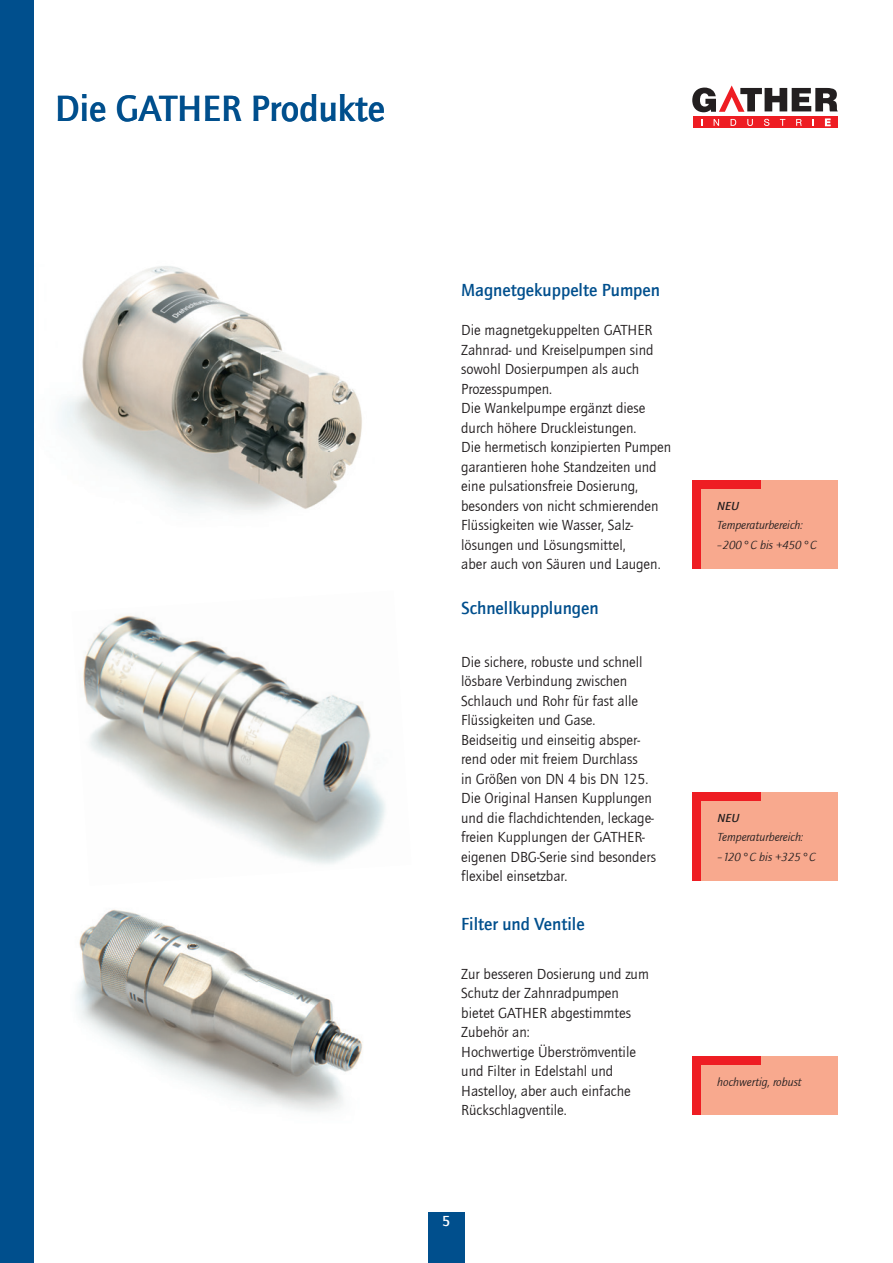
<style>
.page{position:relative;width:893px;height:1263px;background:#fff}
.page>*{position:absolute;margin:0;border:0;box-sizing:border-box;transform-origin:0 0}
.t1{font:500 37.5px "Quay Sans ITC Com";color:#004f8d}
.t2{font:500 18px "Quay Sans ITC Com";color:#004f8d}
.t3{font:15px/19.5px "Quay Sans ITC Com";color:#231f20}
.t4{font:500 15px "Quay Sans ITC Com";color:#fff}
.t5{font:italic 12px/19.5px "Quay Sans ITC Com";color:#231f20}
.t6{font:italic 500 12px "Quay Sans ITC Com";color:#231f20}
</style>
<div class="page">
<img style="left:61px;top:266px;width:301px;height:246px">
<img style="left:76px;top:909px;width:287px;height:203px">
<img style="left:83px;top:615px;width:303px;height:249px">
<div style="left:428px;top:1213px;width:37px;height:50px;background:#004f8d"></div>
<div style="left:0;top:0;width:34px;height:1263px;background:#004f8d"></div>
<div style="left:692px;top:480px;width:146px;height:89px;background:#f8a98e"></div>
<div style="left:692px;top:480px;width:69px;height:9px;background:#ee1d23"></div>
<div style="left:692px;top:480px;width:9px;height:89px;background:#ee1d23"></div>
<div style="left:692px;top:792px;width:146px;height:89px;background:#f8a98e"></div>
<div style="left:692px;top:792px;width:69px;height:9px;background:#ee1d23"></div>
<div style="left:692px;top:792px;width:9px;height:89px;background:#ee1d23"></div>
<div style="left:692px;top:1056px;width:146px;height:59px;background:#f8a98e"></div>
<div style="left:692px;top:1056px;width:69px;height:9px;background:#ee1d23"></div>
<div style="left:692px;top:1056px;width:9px;height:59px;background:#ee1d23"></div>
<div style="left:693px;top:116px;width:144px;height:12px;background:#ee1d23"></div>
<svg style="left:692px;top:85px;width:146px;height:27px"></svg>
<svg style="left:714px;top:119px;width:5px;height:7px"></svg>
<svg style="left:747px;top:119px;width:6px;height:7px"></svg>
<svg style="left:764px;top:119px;width:5px;height:7px"></svg>
<svg style="left:780px;top:119px;width:5px;height:7px"></svg>
<svg style="left:825px;top:119px;width:5px;height:7px"></svg>
<svg style="left:731px;top:119px;width:5px;height:7px"></svg>
<svg style="left:796px;top:119px;width:6px;height:7px"></svg>
<h1 class="t1" style="left:55px;top:85px;width:331px">Die GATHER Produkte</h1>
<p class="t2" style="left:461px;top:279px;width:200px">Magnetgekuppelte Pumpen</p>
<p class="t3" style="left:461px;top:320px;width:212px">Die magnetgekuppelten GATHER<br>Zahnrad- und Kreiselpumpen sind sowohl Dosierpumpen als auch<br>Prozesspumpen.<br>Die Wankelpumpe ergänzt diese durch höhere Druckleistungen.<br>Die hermetisch konzipierten Pumpen garantieren hohe Standzeiten und eine pulsationsfreie Dosierung, besonders von nicht schmierenden<br>Flüssigkeiten wie Wasser, Salz&shy;lösungen und Lösungsmittel,<br>aber auch von Säuren und Laugen.</p>
<p class="t2" style="left:461px;top:597px;width:139px">Schnellkupplungen</p>
<p class="t3" style="left:461px;top:652px;width:196px">Die sichere, robuste und schnell lösbare Verbindung zwischen<br>Schlauch und Rohr für fast alle<br>Flüssigkeiten und Gase.<br>Beidseitig und einseitig absper&shy;rend oder mit freiem Durchlass<br>in Größen von DN 4 bis DN 125.<br>Die Original Hansen Kupplungen und die flachdichtenden, leckage&shy;freien Kupplungen der GATHER&shy;eigenen DBG-Serie sind besonders flexibel einsetzbar.</p>
<p class="t2" style="left:461px;top:913px;width:125px">Filter und Ventile</p>
<p class="t3" style="left:461px;top:964px;width:189px">Zur besseren Dosierung und zum<br>Schutz der Zahnradpumpen bietet GATHER abgestimmtes<br>Zubehör an:<br>Hochwertige Überströmventile und Filter in Edelstahl und<br>Hastelloy, aber auch einfache<br>Rückschlagventile.</p>
<p class="t4" style="left:442px;top:1212px;width:10px">5</p>
<p class="t6" style="left:717px;top:498px;width:23px">NEU</p>
<p class="t5" style="left:717px;top:515px;width:101px">Temperaturbereich: –200°C bis +450°C</p>
<p class="t6" style="left:718px;top:810px;width:23px">NEU</p>
<p class="t5" style="left:718px;top:827px;width:100px">Temperaturbereich: –120°C bis +325°C</p>
<p class="t5" style="left:717px;top:1072px;width:86px">hochwertig, robust</p>
</div>
